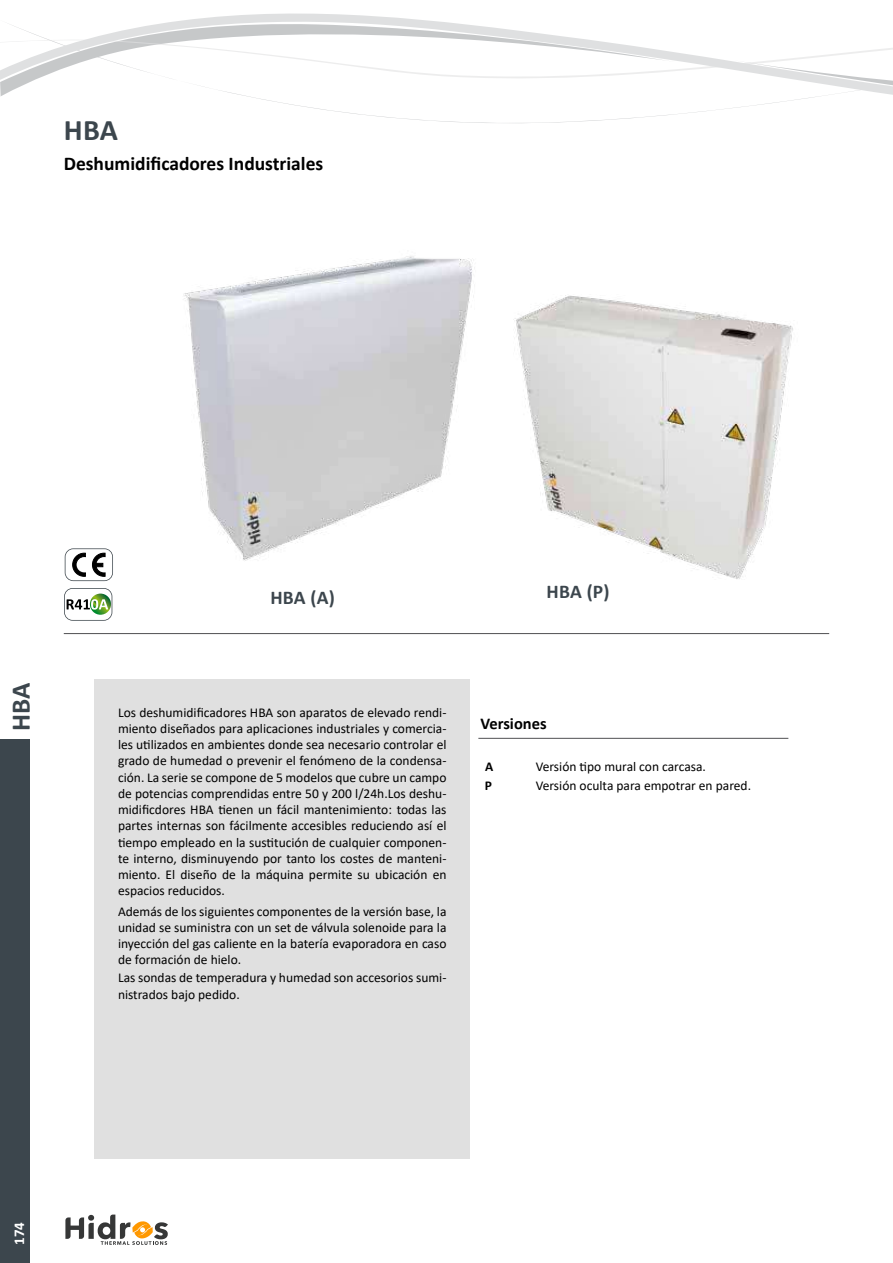
<style>
.page{position:relative;width:893px;height:1263px;background:#fff}
.page>*{position:absolute;margin:0;border:0;box-sizing:border-box;transform-origin:0 0}
.t1{font:700 30px "Calibri";color:#3c464d}
.t2{font:700 27px "Calibri";color:#3c464d}
.t3{font:700 19.5px "Calibri";color:#000}
.t4{font:700 19.5px "Calibri";letter-spacing:.005em;color:#3c464d}
.t5{font:700 16.5px "Calibri";color:#000}
.t6{font:700 15px "Calibri";color:#fff}
.t7{font:13.5px/16.2px "Calibri";color:#000;text-align:justify}
.t8{font:700 13.5px "Calibri";color:#000}
</style>
<div class="page">
<div style="left:0;top:739px;width:30px;height:524px;background:#3c464d"></div>
<hr style="left:478px;top:738px;width:310px;height:1px;background:#58585a">
<hr style="left:64px;top:633px;width:765px;height:1px;background:#58585a">
<svg style="left:0;top:13px;width:893px;height:111px"></svg>
<svg style="left:65px;top:1214px;width:103px;height:31px"></svg>
<svg style="left:65px;top:548px;width:48px;height:33px"></svg>
<img style="left:184px;top:256px;width:291px;height:305px">
<img style="left:513px;top:295px;width:280px;height:284px">
<svg style="left:64px;top:588px;width:48px;height:33px"></svg>
<div style="left:94px;top:679px;width:375px;height:479px;background:#e0e0e0"></div>
<h1 class="t1" style="left:64px;top:109px;width:56px">HBA</h1>
<h3 class="t3" style="left:64px;top:150px;width:261px">Deshumidificadores Industriales</h3>
<h2 class="t2" style="left:2px;top:731px;width:50px;rotate:-90deg">HBA</h2>
<h3 class="t4" style="left:270px;top:583px;width:66px">HBA (A)</h3>
<h3 class="t4" style="left:547px;top:578px;width:64px">HBA (P)</h3>
<p class="t7" style="left:118px;top:704px;width:330px">Los deshumidificadores HBA son aparatos de elevado rendi&shy;miento diseñados para aplicaciones industriales y comercia&shy;les utilizados en ambientes donde sea necesario controlar el grado de humedad o prevenir el fenómeno de la condensa&shy;ción. La serie se compone de 5 modelos que cubre un campo de potencias comprendidas entre 50 y 200 l/24h.Los deshu&shy;midificdores HBA tienen un fácil mantenimiento: todas las partes internas son fácilmente accesibles reduciendo así el tiempo empleado en la sustitución de cualquier componen&shy;te interno, disminuyendo por tanto los costes de manteni&shy;miento. El diseño de la máquina permite su ubicación en espacios reducidos.</p>
<p class="t7" style="left:118px;top:903px;width:330px">Además de los siguientes componentes de la versión base, la unidad se suministra con un set de válvula solenoide para la inyección del gas caliente en la batería evaporadora en caso de formación de hielo.</p>
<p class="t7" style="left:118px;top:969px;width:330px">Las sondas de temperadura y humedad son accesorios sumi&shy;nistrados bajo pedido.</p>
<p class="t5" style="left:480px;top:711px;width:68px">Versiones</p>
<p class="t8" style="left:485px;top:757px;width:10px">A</p>
<p class="t7" style="left:536px;top:758px;width:172px">Versión tipo mural con carcasa.</p>
<p class="t8" style="left:485px;top:776px;width:9px">P</p>
<p class="t7" style="left:536px;top:777px;width:217px">Versión oculta para empotrar en pared.</p>
<p class="t6" style="left:8px;top:1245px;width:24px;rotate:-90deg">174</p>
</div>
